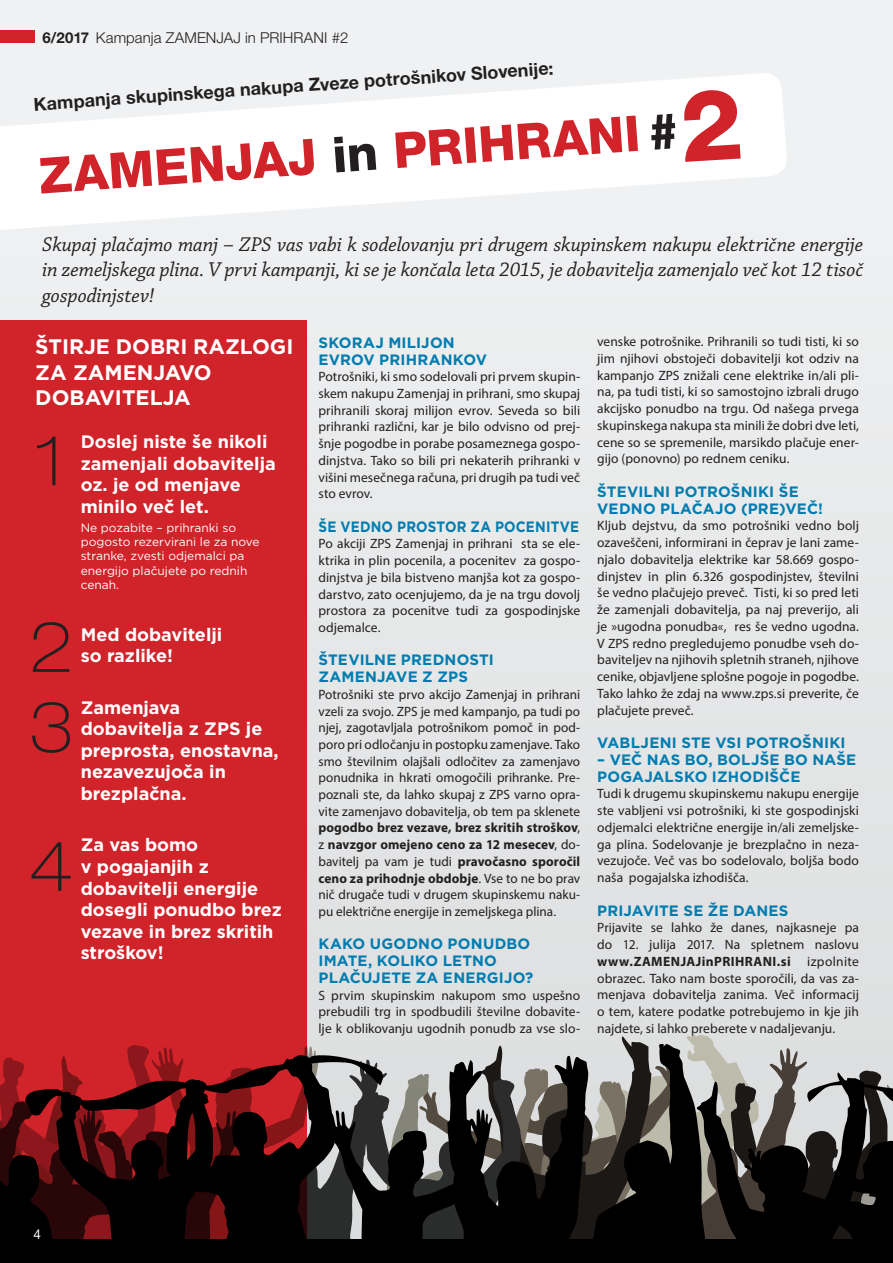
<style>
.page{position:relative;width:893px;height:1263px;background:#e8eaea}
.page>*{position:absolute;margin:0;border:0;box-sizing:border-box;transform-origin:0 0}
._2_naslov{font:100 expanded 69px "Helvetica Neue LT Pro";color:#231f20}
.naslov_tabele{font:italic 21px/25.5px "Chaparral Pro";letter-spacing:-.005em;color:#231f20;text-align:justify}
.t1{font:700 21px/25.2px "Gotham";color:#fff}
.List_Paragraph{font:700 18px/21.6px "Gotham";color:#fff}
._2_naslov-2{font:700 18px "Helvetica Neue LT Pro";color:#231f20}
.body{font:700 15px/16.6px "Gotham";letter-spacing:.015em;color:#007cb0}
.t2{font:300 15px "Helvetica Neue LT Pro";letter-spacing:.005em;color:#231f20}
.body-2{font:700 15px "Gotham";letter-spacing:.015em;color:#007cb0;scale:.9 1}
.body-3{font:13.5px/16.8px "Myriad Pro";letter-spacing:.005em;color:#231f20;text-align:justify}
.t3{font:13.5px "Helvetica Neue LT Pro";color:#fff}
.List_Paragraph-2{font:12px/14.4px "Gotham";color:#fff}
.s1{font-weight:700}
</style>
<div class="page">
<div style="left:0;top:30px;width:34px;height:13px;background:#d1232a"></div>
<svg style="left:0;top:73px;width:787px;height:157px;fill:#fff"></svg>
<svg style="left:40px;top:139px;width:274px;height:55px"></svg>
<svg style="left:334px;top:137px;width:42px;height:35px"></svg>
<svg style="left:395px;top:116px;width:243px;height:52px"></svg>
<svg style="left:651px;top:114px;width:24px;height:36px"></svg>
<svg style="left:682px;top:89px;width:59px;height:73px"></svg>
<div style="left:0;top:321px;width:306px;height:927px;background:#d1232a"></div>
<svg style="left:0;top:1035px;width:893px;height:228px"></svg>
<p class="t2" style="left:43px;top:28px;width:307px"><span class="s1">6/2017</span> Kampanja ZAMENJAJ in PRIHRANI #2</p>
<p class="_2_naslov-2" style="left:33px;top:93px;width:523px;rotate:-4deg">Kampanja skupinskega nakupa Zveze potrošnikov Slovenije:</p>
<p class="naslov_tabele" style="left:42px;top:232px;width:822px">Skupaj plačajmo manj – ZPS vas vabi k sodelovanju pri drugem skupinskem nakupu električne energije in zemeljskega plina. V prvi kampanji, ki se je končala leta 2015, je dobavitelja zamenjalo več kot 12 tisoč gospodinjstev!</p>
<p class="t1" style="left:35px;top:334px;width:260px">ŠTIRJE DOBRI RAZLOGI<br>ZA ZAMENJAVO<br>DOBAVITELJA</p>
<p class="body" style="left:318px;top:334px;width:170px">SKORAJ MILIJON<br>EVROV PRIHRANKOV</p>
<p class="body-3" style="left:318px;top:368px;width:263px">Potrošniki, ki smo sodelovali pri prvem skupin&shy;skem nakupu Zamenjaj in prihrani, smo skupaj prihranili skoraj milijon evrov. Seveda so bili prihranki različni, kar je bilo odvisno od prej&shy;šnje pogodbe in porabe posameznega gospo&shy;dinjstva. Tako so bili pri nekaterih prihranki v višini mesečnega računa, pri drugih pa tudi več sto evrov.</p>
<p class="body-2" style="left:318px;top:516px;width:291px">ŠE VEDNO PROSTOR ZA POCENITVE</p>
<p class="body-3" style="left:318px;top:535px;width:263px">Po akciji ZPS Zamenjaj in prihrani sta se ele&shy;ktrika in plin pocenila, a pocenitev za gospo&shy;dinjstva je bila bistveno manjša kot za gospo&shy;darstvo, zato ocenjujemo, da je na trgu dovolj prostora za pocenitve tudi za gospodinjske odjemalce.</p>
<p class="body" style="left:318px;top:652px;width:177px">ŠTEVILNE PREDNOSTI<br>ZAMENJAVE Z ZPS</p>
<p class="body-3" style="left:318px;top:686px;width:263px">Potrošniki ste prvo akcijo Zamenjaj in prihrani vzeli za svojo. ZPS je med kampanjo, pa tudi po njej, zagotavljala potrošnikom pomoč in pod&shy;poro pri odločanju in postopku zamenjave. Tako smo številnim olajšali odločitev za zamenjavo ponudnika in hkrati omogočili prihranke. Pre&shy;poznali ste, da lahko skupaj z ZPS varno opra&shy;vite zamenjavo dobavitelja, ob tem pa sklenete <span class="s1">pogodbo brez vezave, brez skritih stroškov</span>, z <span class="s1">navzgor omejeno ceno za 12 mesecev</span>, do&shy;bavitelj pa vam je tudi <span class="s1">pravočasno sporočil ceno za prihodnje obdobje</span>. Vse to ne bo prav nič drugače tudi v drugem skupinskemu naku&shy;pu električne energije in zemeljskega plina.</p>
<p class="body" style="left:318px;top:936px;width:216px">KAKO UGODNO PONUDBO<br>IMATE, KOLIKO LETNO<br>PLAČUJETE ZA ENERGIJO?</p>
<p class="body-3" style="left:318px;top:986px;width:263px">S prvim skupinskim nakupom smo uspešno prebudili trg in spodbudili številne dobavite&shy;lje k oblikovanju ugodnih ponudb za vse slo-</p>
<p class="List_Paragraph" style="left:81px;top:431px;width:197px">Doslej niste še nikoli zamenjali dobavitelja oz. je od menjave minilo več let.</p>
<p class="List_Paragraph-2" style="left:81px;top:520px;width:180px">Ne pozabite – prihranki so pogosto rezervirani le za nove stranke, zvesti odjemalci pa energijo plačujete po rednih cenah.</p>
<p class="List_Paragraph" style="left:81px;top:623px;width:143px">Med dobavitelji so razlike!</p>
<p class="List_Paragraph" style="left:81px;top:696px;width:199px">Zamenjava dobavitelja z ZPS je preprosta, enostavna, nezavezujoča in brezplačna.</p>
<p class="List_Paragraph" style="left:81px;top:834px;width:203px">Za vas bomo<br>v pogajanjih z dobavitelji energije dosegli ponudbo brez vezave in brez skritih stroškov!</p>
<p class="_2_naslov" style="left:35px;top:420px;width:31px">1</p>
<p class="_2_naslov" style="left:29px;top:606px;width:46px">2</p>
<p class="_2_naslov" style="left:29px;top:686px;width:46px">3</p>
<p class="_2_naslov" style="left:29px;top:825px;width:46px">4</p>
<p class="body-3" style="left:597px;top:333px;width:263px">venske potrošnike. Prihranili so tudi tisti, ki so jim njihovi obstoječi dobavitelji kot odziv na kampanjo ZPS znižali cene elektrike in/ali pli&shy;na, pa tudi tisti, ki so samostojno izbrali drugo akcijsko ponudbo na trgu. Od našega prvega skupinskega nakupa sta minili že dobri dve leti, cene so se spremenile, marsikdo plačuje ener&shy;gijo (ponovno) po rednem ceniku.</p>
<p class="body" style="left:597px;top:483px;width:227px">ŠTEVILNI POTROŠNIKI ŠE<br>VEDNO PLAČAJO (PRE)VEČ!</p>
<p class="body-3" style="left:597px;top:517px;width:263px">Kljub dejstvu, da smo potrošniki vedno bolj ozaveščeni, informirani in čeprav je lani zame&shy;njalo dobavitelja elektrike kar 58.669 gospo&shy;dinjstev in plin 6.326 gospodinjstev, številni še vedno plačujejo preveč. Tisti, ki so pred leti že zamenjali dobavitelja, pa naj preverijo, ali je »ugodna ponudba«, res še vedno ugodna.<br>V ZPS redno pregledujemo ponudbe vseh do&shy;baviteljev na njihovih spletnih straneh, njihove cenike, objavljene splošne pogoje in pogodbe.<br>Tako lahko že zdaj na www.zps.si preverite, če plačujete preveč.</p>
<p class="body" style="left:597px;top:734px;width:250px">VABLJENI STE VSI POTROŠNIKI</p>
<p class="body" style="left:597px;top:751px;width:261px">– VEČ NAS BO, BOLJŠE BO NAŠE<br>POGAJALSKO IZHODIŠČE</p>
<p class="body-3" style="left:597px;top:785px;width:263px">Tudi k drugemu skupinskemu nakupu energije ste vabljeni vsi potrošniki, ki ste gospodinjski odjemalci električne energije in/ali zemeljske&shy;ga plina. Sodelovanje je brezplačno in neza&shy;vezujoče. Več vas bo sodelovalo, boljša bodo naša pogajalska izhodišča.</p>
<p class="body" style="left:597px;top:902px;width:193px">PRIJAVITE SE ŽE DANES</p>
<p class="body-3" style="left:597px;top:919px;width:263px">Prijavite se lahko že danes, najkasneje pa do 12. julija 2017. Na spletnem naslovu <span class="s1">www.ZAMENJAJinPRIHRANI.si</span> izpolnite obrazec. Tako nam boste sporočili, da vas za&shy;menjava dobavitelja zanima. Več informacij o tem, katere podatke potrebujemo in kje jih najdete, si lahko preberete v nadaljevanju.</p>
<p class="t3" style="left:34px;top:1226px;width:9px">4</p>
</div>
